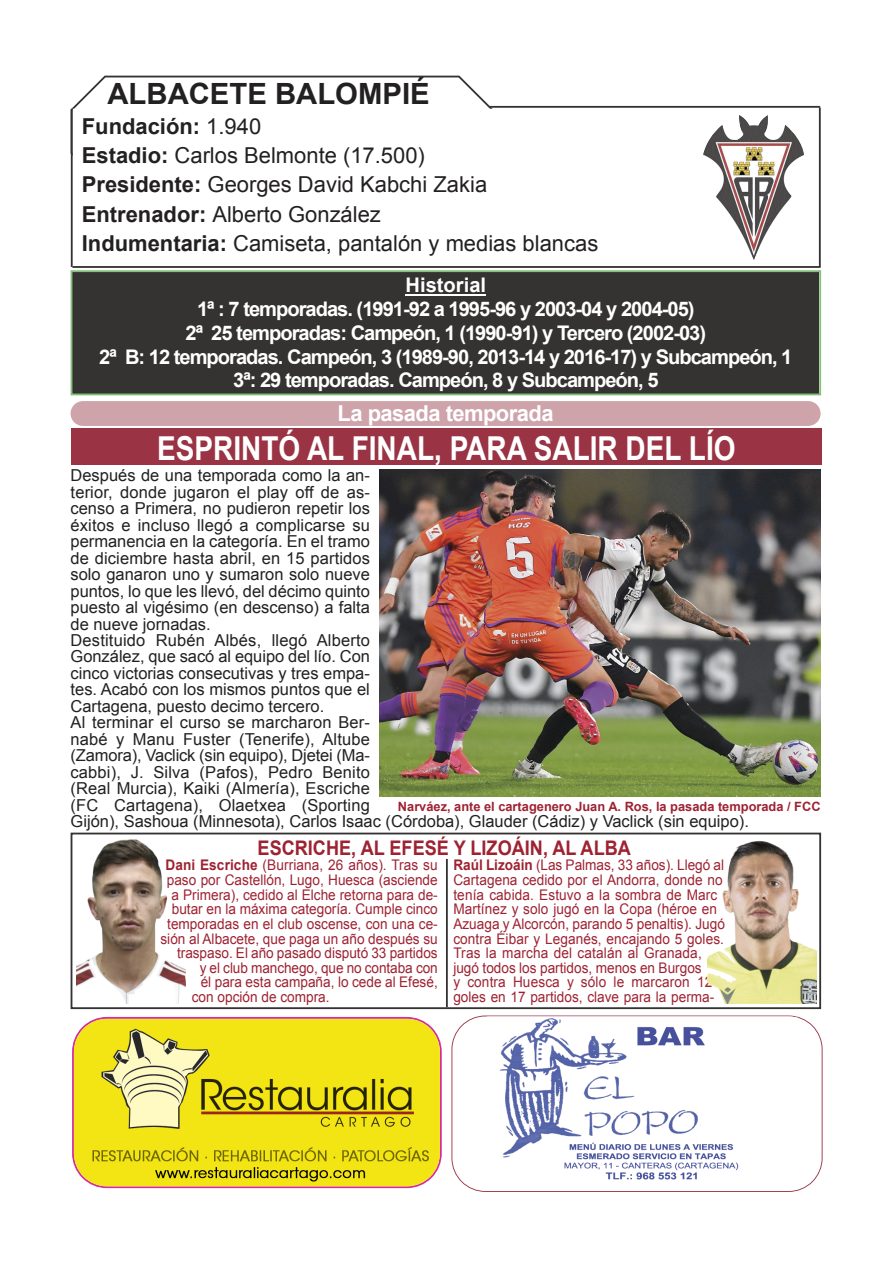
<style>
.page{position:relative;width:893px;height:1263px;background:#fff}
.page>*{position:absolute;margin:0;border:0;box-sizing:border-box;transform-origin:0 0}
.t1{font:700 33px "Arial";color:#fff;scale:.85 1}
.t2{font:700 29.25px "Arial";color:#232021}
.t3{font:21.9px/29.2px "Arial";color:#232021}
.t4{font:700 21.9px "Arial";letter-spacing:-.025em;color:#fff}
.t5{font:700 20.1px/23.9px "Arial";letter-spacing:-.05em;color:#fff;text-align:center}
.t6{font:700 20.1px "Arial";color:#9e2232;scale:.9 1}
.t7{font:16.5px/16.5px "Arial";color:#232021}
.t8{font:14.7px/14.7px "Arial";color:#9e2232;scale:.93 1}
.t9{font:700 12.75px "Arial";color:#9e2232}
.s1{font-weight:700}
</style>
<div class="page">
<div style="left:71px;top:833px;width:750px;height:176px;border:2px solid #343332"></div>
<img style="left:77px;top:839px;width:108px;height:165px">
<img style="left:707px;top:841px;width:109px;height:163px">
<div style="left:71px;top:428px;width:750px;height:37px;background:#9a3444"></div>
<div style="left:71px;top:401px;width:749px;height:25px;background:#cea3aa"></div>
<img style="left:379px;top:470px;width:441px;height:326px">
<hr style="left:446px;top:859px;width:2px;height:148px;background:#343332">
<svg style="left:70px;top:75px;width:424px;height:116px"></svg>
<div style="left:73px;top:109px;width:747px;height:158px;background:#fff"></div>
<img style="left:703px;top:115px;width:101px;height:145px">
<div style="left:72px;top:272px;width:747px;height:122px;background:#343332"></div>
<hr style="left:405px;top:294px;width:81px;height:2px;background:#fff">
<div style="left:71px;top:270px;width:750px;height:125px;border:2px solid #82c079"></div>
<hr style="left:71px;top:109px;width:2px;height:158px;background:#343332">
<hr style="left:72px;top:266px;width:748px;height:2px;background:#343332">
<hr style="left:490px;top:106px;width:330px;height:2px;background:#343332">
<hr style="left:818px;top:108px;width:2px;height:159px;background:#343332">
<svg style="left:451px;top:1016px;width:371px;height:176px"></svg>
<img style="left:487px;top:1016px;width:310px;height:170px">
<svg style="left:72px;top:1017px;width:369px;height:171px"></svg>
<img style="left:74px;top:1019px;width:366px;height:167px">
<h2 class="t2" style="left:107px;top:78px;width:324px">ALBACETE BALOMPIÉ</h2>
<h3 class="t3" style="left:82px;top:112px;width:518px"><span class="s1">Fundación:</span> 1.940<br><span class="s1">Estadio:</span> Carlos Belmonte (17.500)<br><span class="s1">Presidente:</span> Georges David Kabchi Zakia <span class="s1">Entrenador:</span> Alberto González<br><span class="s1">Indumentaria:</span> Camiseta, pantalón y medias blancas</h3>
<p class="t5" style="left:99px;top:273px;width:694px">Historial<br>1ª : 7 temporadas. (1991-92 a 1995-96 y 2003-04 y 2004-05)<br>2ª 25 temporadas: Campeón, 1 (1990-91) y Tercero (2002-03)<br>2ª B: 12 temporadas. Campeón, 3 (1989-90, 2013-14 y 2016-17) y Subcampeón, 1<br>3ª: 29 temporadas. Campeón, 8 y Subcampeón, 5</p>
<h3 class="t4" style="left:337px;top:401px;width:217px">La pasada temporada</h3>
<h1 class="t1" style="left:157px;top:430px;width:682px">ESPRINTÓ AL FINAL, PARA SALIR DEL LÍO</h1>
<p class="t7" style="left:71px;top:467px;width:679px">Después de una temporada como la an-<br>terior, donde jugaron el play off de as-<br>censo a Primera, no pudieron repetir los<br>éxitos e incluso llegó a complicarse su<br>permanencia en la categoría. En el tramo<br>de diciembre hasta abril, en 15 partidos<br>solo ganaron uno y sumaron solo nueve<br>puntos, lo que les llevó, del décimo quinto<br>puesto al vigésimo (en descenso) a falta<br>de nueve jornadas.<br>Destituido Rubén Albés, llegó Alberto<br>González, que sacó al equipo del lío. Con<br>cinco victorias consecutivas y tres empa-<br>tes. Acabó con los mismos puntos que el<br>Cartagena, puesto decimo tercero.<br>Al terminar el curso se marcharon Ber-<br>nabé y Manu Fuster (Tenerife), Altube<br>(Zamora), Vaclick (sin equipo), Djetei (Ma-<br>cabbi), J. Silva (Pafos), Pedro Benito<br>(Real Murcia), Kaiki (Almería), Escriche<br>(FC Cartagena), Olaetxea (Sporting<br>Gijón), Sashoua (Minnesota), Carlos Isaac (Córdoba), Glauder (Cádiz) y Vaclick (sin equipo).</p>
<p class="t8" style="left:165px;top:858px;width:294px"><span class="s1">Dani Escriche</span> (Burriana, 26 años). Tras su</p>
<p class="t8" style="left:167px;top:873px;width:293px">paso por Castellón, Lugo, Huesca (asciende</p>
<p class="t8" style="left:172px;top:887px;width:288px">a Primera), cedido al Elche retorna para de-</p>
<p class="t8" style="left:172px;top:902px;width:287px">butar en la máxima categoría. Cumple cinco</p>
<p class="t8" style="left:167px;top:916px;width:292px">temporadas en el club oscense, con una ce-</p>
<p class="t8" style="left:160px;top:931px;width:300px">sión al Albacete, que paga un año después su</p>
<p class="t8" style="left:177px;top:946px;width:282px">traspaso. El año pasado disputó 33 partidos</p>
<p class="t8" style="left:200px;top:960px;width:257px">y el club manchego, que no contaba con</p>
<p class="t8" style="left:201px;top:975px;width:256px">él para esta campaña, lo cede al Efesé,</p>
<p class="t8" style="left:192px;top:990px;width:150px">con opción de compra.</p>
<p class="t9" style="left:398px;top:799px;width:424px">Narváez, ante el cartagenero Juan A. Ros, la pasada temporada / FCC</p>
<p class="t6" style="left:257px;top:837px;width:416px">ESCRICHE, AL EFESÉ Y LIZOÁIN, AL ALBA</p>
<p class="t8" style="left:453px;top:858px;width:293px"><span class="s1">Raúl Lizoáin</span> (Las Palmas, 33 años). Llegó al Cartagena cedido por el Andorra, donde no tenía cabida. Estuvo a la sombra de Marc Martínez y solo jugó en la Copa (héroe en Azuaga y Alcorcón, parando 5 penaltis). Jugó contra Éibar y Leganés, encajando 5 goles.<br>Tras la marcha del catalán al Granada, jugó todos los partidos, menos en Burgos<br>y contra Huesca y sólo le marcaron 12 goles en 17 partidos, clave para la perma-</p>
</div>
